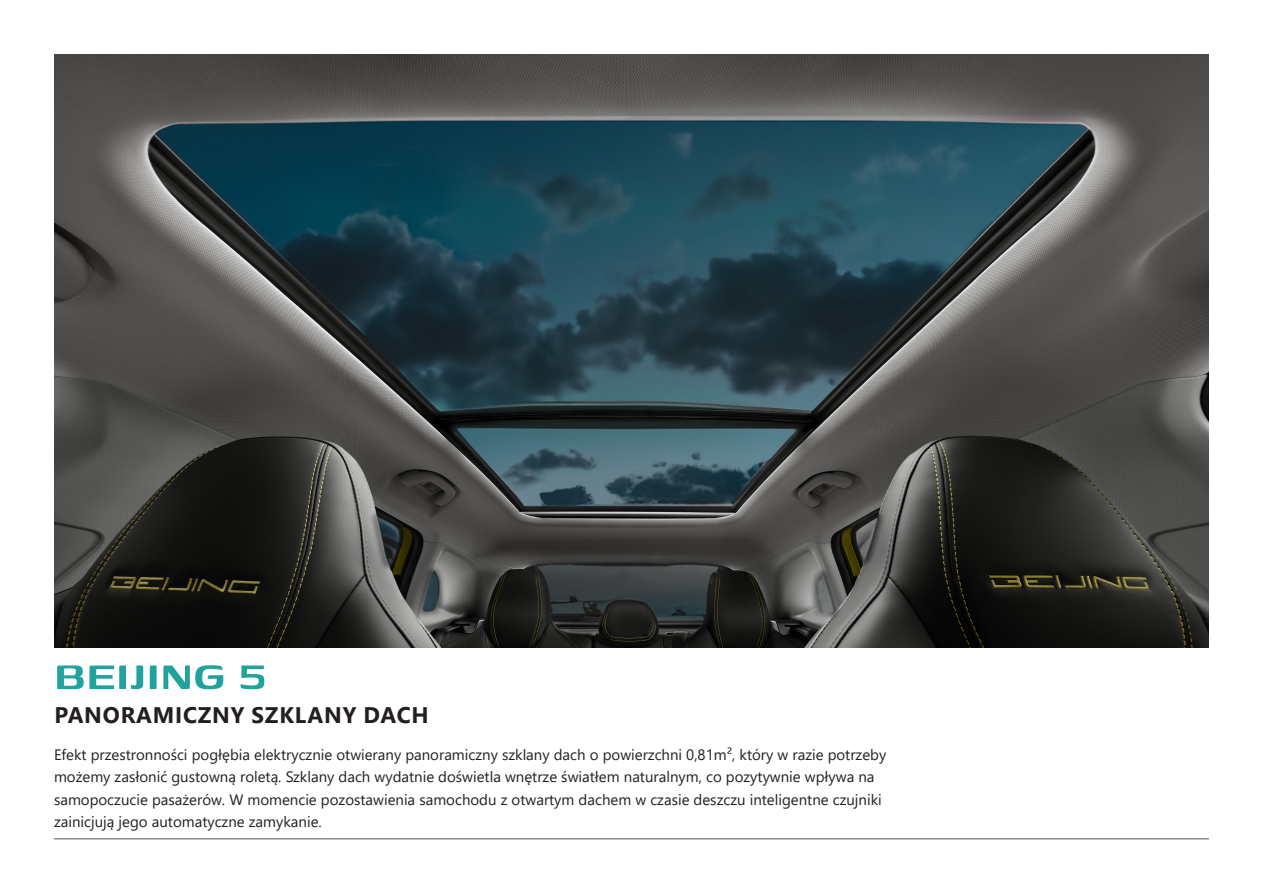
<style>
.page{position:relative;width:1263px;height:893px;background:#fff}
.page>*{position:absolute;margin:0;border:0;box-sizing:border-box;transform-origin:0 0}
.t1{font:600 51px "Genos";color:#21a39d}
.t2{font:700 22.5px "Segoe UI";letter-spacing:.035em;color:#231f20}
.t3{font:15px/22.5px "Segoe UI";color:#231f20}
</style>
<div class="page">
<img style="left:54px;top:54px;width:1155px;height:593px">
<hr style="left:54px;top:839px;width:1155px;height:1px;background:#525455">
<h1 class="t1" style="left:54px;top:649px;width:214px">BEIJING 5</h1>
<h2 class="t2" style="left:54px;top:694px;width:376px">PANORAMICZNY SZKLANY DACH</h2>
<p class="t3" style="left:54px;top:742px;width:834px">Efekt przestronności pogłębia elektrycznie otwierany panoramiczny szklany dach o powierzchni 0,81m², który w razie potrzeby możemy zasłonić gustowną roletą. Szklany dach wydatnie doświetla wnętrze światłem naturalnym, co pozytywnie wpływa na samopoczucie pasażerów. W momencie pozostawienia samochodu z otwartym dachem w czasie deszczu inteligentne czujniki zainicjują jego automatyczne zamykanie.</p>
</div>
